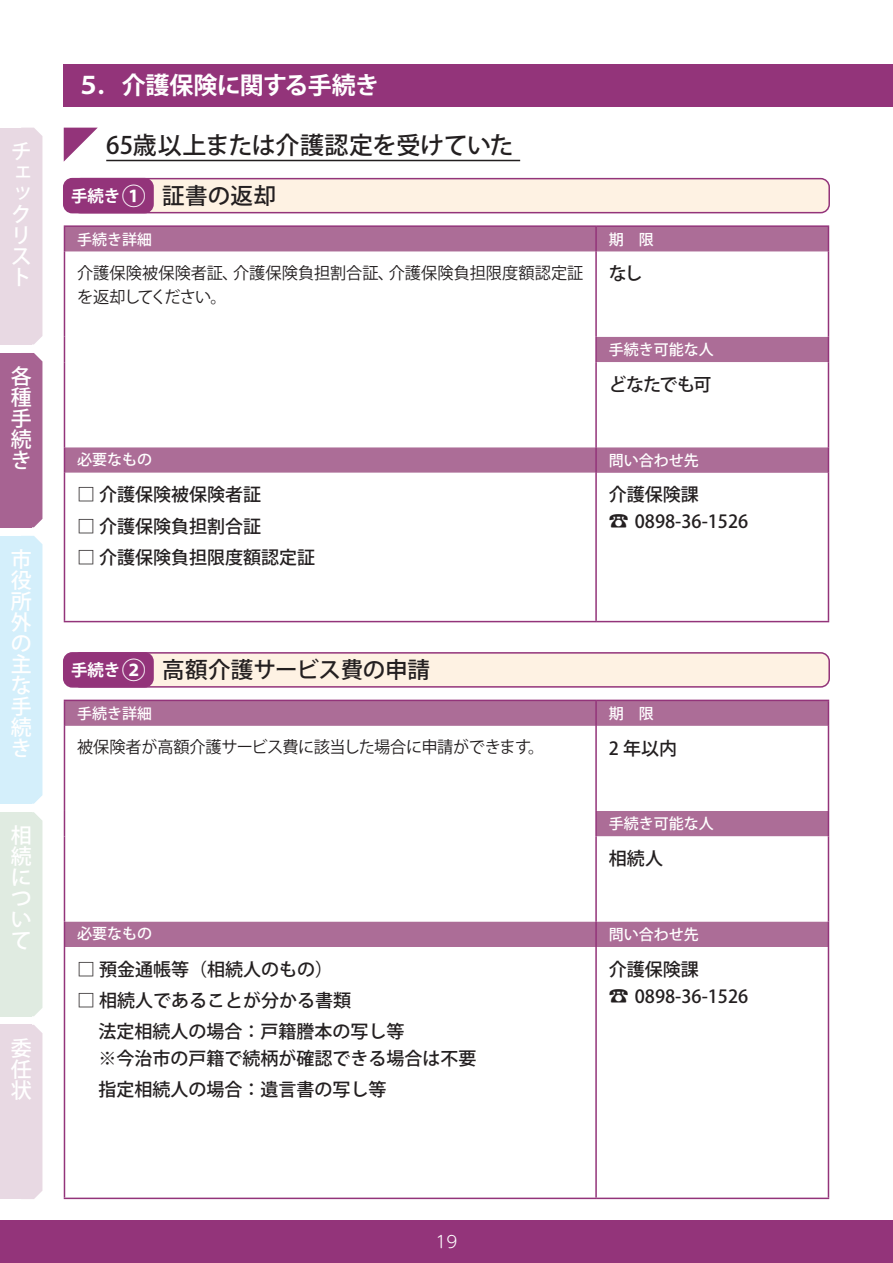
<style>
.page{position:relative;width:893px;height:1263px;background:#fff}
.page>*{position:absolute;margin:0;border:0;box-sizing:border-box;transform-origin:0 0}
.t1{font:24px "Koz Go Pro Medium 90 msp RKSJ H";letter-spacing:-.01em;color:#231f20}
.t2{font:24px "Koz Go Pro Bold 90 msp RKSJ H";letter-spacing:-.025em;color:#fff}
.t3{font:22.5px "Koz Go Pro Medium 90 msp RKSJ H";letter-spacing:.005em;color:#231f20}
.t4{font:21px/21px "Koz Go Pro Medium 90 msp RKSJ H";color:#fff;text-align:justify}
.t5{font:18px/27px "Koz Go Pro Medium 90 msp RKSJ H";color:#231f20}
.t6{font:16.5px/24px "Koz Go Pro Regular 90 msp RKSJ H";letter-spacing:-.01em;color:#231f20}
.t7{font:16.5px "UD Shin M Go Pr 6 N Light 90 msp RKSJ H";color:#fff}
.t8{font:15px "Koz Go Pro Medium 90 msp RKSJ H";color:#fff}
.s1{font-family:"Koz Go Pro Bold 90 msp RKSJ H";font-size:16.5px;color:#fff}
.s2{font-family:"Koz Go Pro Bold 90 msp RKSJ H";font-size:24px;color:#fff}
.s3{font-size:19.8px}
</style>
<div class="page">
<div style="left:0;top:1220px;width:893px;height:43px;background:#93347a"></div>
<hr style="left:106px;top:160px;width:414px;height:1px;background:#231f20">
<div style="left:72px;top:179px;width:757px;height:34px;background:#fef2e3;border-radius:9px"></div>
<div style="left:71px;top:178px;width:759px;height:35px;border:2px solid #93347a;border-radius:9px"></div>
<div style="left:64px;top:179px;width:89px;height:34px;background:#93347a;border-radius:9px"></div>
<div style="left:63px;top:178px;width:91px;height:35px;border:2px solid #93347a;border-radius:9px"></div>
<div style="left:64px;top:64px;width:829px;height:42px;background:#93347a"></div>
<div style="left:65px;top:227px;width:763px;height:246px;background:#ac6d97"></div>
<svg style="left:65px;top:252px;width:530px;height:369px"></svg>
<svg style="left:597px;top:252px;width:231px;height:195px"></svg>
<hr style="left:64px;top:252px;width:1px;height:85px;background:#93347a">
<svg style="left:64px;top:337px;width:1px;height:25px"></svg>
<hr style="left:64px;top:362px;width:1px;height:85px;background:#93347a">
<svg style="left:64px;top:447px;width:1px;height:26px"></svg>
<hr style="left:64px;top:473px;width:1px;height:148px;background:#93347a">
<hr style="left:64px;top:621px;width:532px;height:1px;background:#93347a">
<hr style="left:595px;top:252px;width:2px;height:85px;background:#93347a">
<hr style="left:828px;top:252px;width:1px;height:85px;background:#93347a">
<hr style="left:595px;top:337px;width:2px;height:25px;background:#93347a">
<svg style="left:828px;top:337px;width:1px;height:25px"></svg>
<hr style="left:595px;top:362px;width:2px;height:85px;background:#93347a">
<hr style="left:828px;top:362px;width:1px;height:85px;background:#93347a">
<hr style="left:595px;top:447px;width:2px;height:26px;background:#93347a">
<svg style="left:828px;top:447px;width:1px;height:26px"></svg>
<hr style="left:595px;top:473px;width:2px;height:148px;background:#93347a">
<hr style="left:828px;top:473px;width:1px;height:148px;background:#93347a">
<hr style="left:596px;top:621px;width:233px;height:1px;background:#93347a">
<hr style="left:64px;top:225px;width:532px;height:2px;background:#93347a">
<svg style="left:64px;top:227px;width:1px;height:25px"></svg>
<hr style="left:596px;top:225px;width:233px;height:2px;background:#93347a">
<hr style="left:595px;top:227px;width:2px;height:25px;background:#93347a">
<svg style="left:828px;top:227px;width:1px;height:25px"></svg>
<div style="left:72px;top:653px;width:757px;height:34px;background:#fef2e3;border-radius:9px"></div>
<div style="left:71px;top:652px;width:759px;height:36px;border:2px solid #93347a;border-radius:9px"></div>
<div style="left:64px;top:653px;width:89px;height:34px;background:#93347a;border-radius:9px"></div>
<div style="left:63px;top:652px;width:91px;height:36px;border:2px solid #93347a;border-radius:9px"></div>
<svg style="left:65px;top:701px;width:763px;height:246px;background:#ac6e98"></svg>
<svg style="left:65px;top:726px;width:530px;height:472px"></svg>
<svg style="left:597px;top:726px;width:231px;height:195px"></svg>
<hr style="left:64px;top:726px;width:1px;height:85px;background:#93347a">
<svg style="left:64px;top:811px;width:1px;height:25px"></svg>
<hr style="left:64px;top:836px;width:1px;height:85px;background:#93347a">
<svg style="left:64px;top:921px;width:1px;height:26px"></svg>
<hr style="left:64px;top:947px;width:1px;height:251px;background:#93347a">
<hr style="left:64px;top:1198px;width:532px;height:1px;background:#93347a">
<hr style="left:595px;top:726px;width:2px;height:85px;background:#93347a">
<hr style="left:828px;top:726px;width:1px;height:85px;background:#93347a">
<hr style="left:595px;top:811px;width:2px;height:25px;background:#93347a">
<svg style="left:828px;top:811px;width:1px;height:25px"></svg>
<hr style="left:595px;top:836px;width:2px;height:85px;background:#93347a">
<hr style="left:828px;top:836px;width:1px;height:85px;background:#93347a">
<hr style="left:595px;top:921px;width:2px;height:26px;background:#93347a">
<svg style="left:828px;top:921px;width:1px;height:26px"></svg>
<hr style="left:595px;top:947px;width:2px;height:251px;background:#93347a">
<hr style="left:828px;top:947px;width:1px;height:251px;background:#93347a">
<hr style="left:596px;top:1198px;width:233px;height:1px;background:#93347a">
<hr style="left:64px;top:700px;width:532px;height:1px;background:#93347a">
<svg style="left:64px;top:701px;width:1px;height:25px"></svg>
<hr style="left:596px;top:700px;width:233px;height:1px;background:#93347a">
<hr style="left:595px;top:701px;width:2px;height:25px;background:#93347a">
<svg style="left:828px;top:701px;width:1px;height:25px"></svg>
<svg style="left:64px;top:128px;width:34px;height:34px"></svg>
<div style="left:32px;top:128px;width:10px;height:216px;background:#e8d9e3"></div>
<div style="left:0;top:128px;width:32px;height:216px;background:#e8d9e3"></div>
<div style="left:32px;top:353px;width:10px;height:174px;background:#a76392"></div>
<div style="left:0;top:353px;width:32px;height:174px;background:#a76392"></div>
<div style="left:32px;top:536px;width:10px;height:268px;background:#d4effb"></div>
<div style="left:0;top:536px;width:32px;height:268px;background:#d4effb"></div>
<div style="left:32px;top:1025px;width:10px;height:174px;background:#e8d9e3"></div>
<div style="left:0;top:1025px;width:32px;height:174px;background:#e8d9e3"></div>
<div style="left:32px;top:812px;width:10px;height:204px;background:#e0ebe1"></div>
<div style="left:0;top:812px;width:32px;height:204px;background:#e0ebe1"></div>
<p class="t4" style="left:11px;top:143px;width:21px;text-align:left">チェックリスト</p>
<p class="t4" style="left:11px;top:369px;width:22px">各種手続き</p>
<p class="t4" style="left:11px;top:552px;width:22px">市役所外の主な手続き</p>
<p class="t4" style="left:11px;top:828px;width:22px">相続について</p>
<p class="t4" style="left:11px;top:1040px;width:22px">委任状</p>
<h1 class="t2" style="left:76px;top:76px;width:304px">５．介護保険に関する手続き</h1>
<h1 class="t1" style="left:106px;top:136px;width:409px">65歳以上または介護認定を受けていた</h1>
<p class="t3" style="left:71px;top:187px;width:207px"><span class="s1">手続き</span><span class="s2">①</span> 証書の返却</p>
<p class="t8" style="left:77px;top:233px;width:76px">手続き詳細</p>
<p class="t8" style="left:609px;top:233px;width:46px">期　限</p>
<p class="t6" style="left:77px;top:263px;width:508px">介護保険被保険者証、介護保険負担割合証、介護保険負担限度額認定証を返却してください。</p>
<p class="t5" style="left:609px;top:262px;width:35px">なし</p>
<p class="t8" style="left:609px;top:344px;width:106px">手続き可能な人</p>
<p class="t5" style="left:609px;top:373px;width:104px">どなたでも可</p>
<p class="t8" style="left:77px;top:453px;width:76px">必要なもの</p>
<p class="t8" style="left:609px;top:454px;width:91px">問い合わせ先</p>
<p class="t5" style="left:77px;top:484px;width:186px">□ 介護保険被保険者証</p>
<p class="t5" style="left:77px;top:515px;width:186px">□ 介護保険負担割合証</p>
<p class="t5" style="left:77px;top:546px;width:240px">□ 介護保険負担限度額認定証</p>
<p class="t5" style="left:609px;top:484px;width:141px">介護保険課<br><span class="s3">☎</span> 0898-36-1526</p>
<p class="t3" style="left:71px;top:662px;width:361px"><span class="s1">手続き</span><span class="s2">②</span> 高額介護サービス費の申請</p>
<p class="t8" style="left:77px;top:708px;width:76px">手続き詳細</p>
<p class="t8" style="left:609px;top:708px;width:46px">期　限</p>
<p class="t6" style="left:77px;top:737px;width:469px">被保険者が高額介護サービス費に該当した場合に申請ができます。</p>
<p class="t5" style="left:609px;top:737px;width:70px">2 年以内</p>
<p class="t8" style="left:609px;top:818px;width:106px">手続き可能な人</p>
<p class="t5" style="left:609px;top:847px;width:56px">相続人</p>
<p class="t8" style="left:77px;top:928px;width:76px">必要なもの</p>
<p class="t8" style="left:609px;top:929px;width:91px">問い合わせ先</p>
<p class="t5" style="left:77px;top:958px;width:258px">□ 預金通帳等（相続人のもの）</p>
<p class="t5" style="left:98px;top:987px;width:307px;line-height:31.2px;text-indent:-21px">□ 相続人であることが分かる書類<br>法定相続人の場合：戸籍謄本の写し等</p>
<p class="t5" style="left:98px;top:1045px;width:379px;line-height:31.2px">※今治市の戸籍で続柄が確認できる場合は不要指定相続人の場合：遺言書の写し等</p>
<p class="t5" style="left:609px;top:958px;width:141px">介護保険課<br><span class="s3">☎</span> 0898-36-1526</p>
<p class="t7" style="left:436px;top:1235px;width:23px">19</p>
</div>
